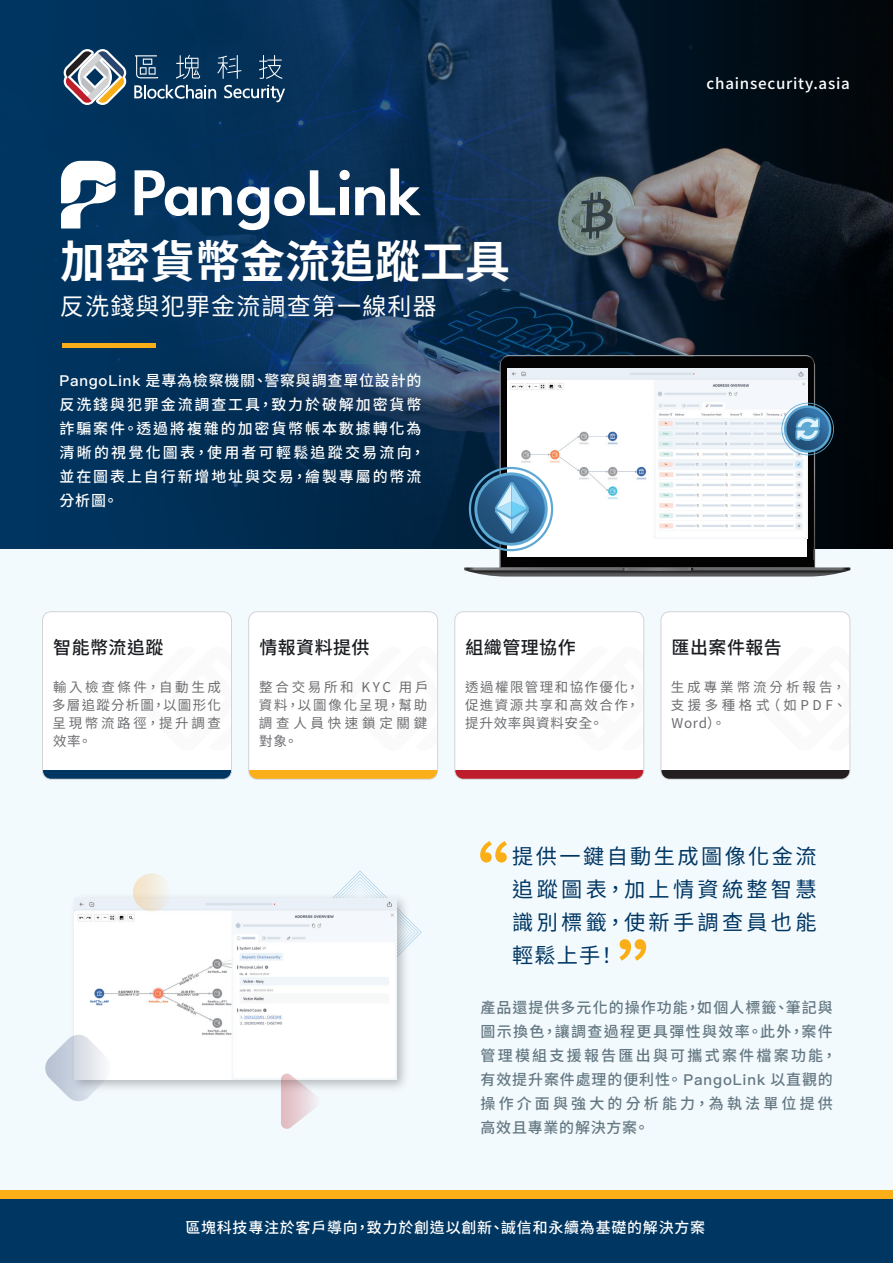
<style>
.page{position:relative;width:893px;height:1263px;background:#fff}
.page>*{position:absolute;margin:0;border:0;box-sizing:border-box;transform-origin:0 0}
.t1{font:700 45px "Source Han Sans TC";color:#fff}
.t2{font:24px "Source Han Sans TC";letter-spacing:.05em;color:#fff}
.t3{font:21px/33px "Source Han Sans TC";letter-spacing:.155em;color:#003662;text-align:justify}
.t4{font:500 18px "Source Han Sans TC";letter-spacing:.025em;color:#1a1c21}
.t5{font:500 15px/24px "Source Han Sans TC";letter-spacing:.09em;color:#647882}
.t6{font:500 15px/24px "Source Han Sans TC";letter-spacing:.125em;color:#fff}
.t7{font:500 15px "Source Han Sans TC";letter-spacing:.05em;color:#fff}
.t8{font:13.5px/18px "Source Han Sans TC";letter-spacing:.18em;color:#6c6d70;text-align:justify}
.s1{font-family:"Ping Fang TC"}
</style>
<div class="page">
<div style="left:0;top:546px;width:893px;height:717px;background:#f3fafe"></div>
<div style="left:0;top:1190px;width:893px;height:73px;background:#003662"></div>
<div style="left:0;top:1190px;width:893px;height:9px;background:#faaf18"></div>
<svg style="left:0;top:0;width:893px;height:549px;background:#0d2c49"></svg>
<svg style="left:499px;top:355px;width:316px;height:11px"></svg>
<div style="left:501px;top:560px;width:313px;height:7px;background:#030303"></div>
<svg style="left:501px;top:356px;width:313px;height:204px;background:#141415"></svg>
<svg style="left:464px;top:567px;width:386px;height:9px;background:#58595a"></svg>
<div style="left:507px;top:368px;width:300px;height:188px;background:#fff"></div>
<img style="left:507px;top:369px;width:300px;height:169px">
<svg style="left:781px;top:403px;width:53px;height:52px;background:#6089a7"></svg>
<div style="left:469px;top:467px;width:84px;height:84px;border:2px solid #5ea8d4;border-radius:50%"></div>
<svg style="left:474px;top:472px;width:74px;height:74px;background:#5688ad"></svg>
<div style="left:44px;top:613px;width:186px;height:165px;background:#fff"></div>
<div style="left:42px;top:611px;width:190px;height:169px;border:1px solid #d2d4d5;border-radius:9px"></div>
<div style="left:250px;top:613px;width:186px;height:165px;background:#fff"></div>
<div style="left:248px;top:611px;width:190px;height:169px;border:1px solid #d2d4d5;border-radius:9px"></div>
<div style="left:456px;top:613px;width:188px;height:165px;background:#fff"></div>
<div style="left:454px;top:611px;width:190px;height:169px;border:1px solid #d2d4d5;border-radius:9px"></div>
<div style="left:661px;top:612px;width:189px;height:167px;background:#fff"></div>
<div style="left:661px;top:611px;width:189px;height:169px;border:1px solid #d2d4d5;border-radius:9px"></div>
<svg style="left:619px;top:939px;width:27px;height:22px"></svg>
<svg style="left:480px;top:841px;width:27px;height:21px"></svg>
<svg style="left:341px;top:871px;width:81px;height:70px"></svg>
<img style="left:74px;top:890px;width:339px;height:199px">
<img style="left:75px;top:898px;width:321px;height:181px">
<svg style="left:45px;top:1035px;width:67px;height:66px"></svg>
<svg style="left:281px;top:1074px;width:39px;height:55px"></svg>
<div style="left:133px;top:873px;width:38px;height:38px;background:linear-gradient(to right,#f1dec0,#eff3f4);border-radius:50%"></div>
<hr style="left:62px;top:343px;width:93px;height:4px;background:#faaf18">
<svg style="left:134px;top:85px;width:82px;height:14px"></svg>
<svg style="left:224px;top:85px;width:61px;height:17px"></svg>
<svg style="left:135px;top:55px;width:23px;height:23px"></svg>
<svg style="left:176px;top:55px;width:24px;height:24px"></svg>
<svg style="left:217px;top:55px;width:24px;height:24px"></svg>
<svg style="left:259px;top:55px;width:24px;height:24px"></svg>
<svg style="left:63px;top:49px;width:63px;height:56px"></svg>
<svg style="left:61px;top:161px;width:55px;height:67px"></svg>
<svg style="left:135px;top:168px;width:286px;height:62px"></svg>
<p class="t7" style="left:707px;top:75px;width:145px">chainsecurity.asia</p>
<h1 class="t1" style="left:60px;top:236px;width:451px">加密貨幣金流追蹤工具</h1>
<h2 class="t2" style="left:60px;top:293px;width:378px">反洗錢與犯罪金流調查第一線利器</h2>
<p class="t6" style="left:60px;top:369px;width:367px"><span class="s1">PangoLink</span> 是專為檢察機關、警察與調查單位設計的反洗錢與犯罪金流調查工具，致力於破解加密貨幣詐騙案件。透過將複雜的加密貨幣帳本數據轉化為清晰的視覺化圖表，使用者可輕鬆追蹤交易流向，並在圖表上自行新增地址與交易，繪製專屬的幣流分析圖。</p>
<h3 class="t4" style="left:53px;top:637px;width:112px">智能幣流追蹤</h3>
<p class="t8" style="left:52px;top:678px;width:170px">輸入檢查條件，自動生成多層追蹤分析圖，以圖形化呈現幣流路徑，提升調查效率。</p>
<h3 class="t4" style="left:259px;top:637px;width:112px">情報資料提供</h3>
<p class="t8" style="left:259px;top:678px;width:171px">整合交易所和 KYC 用戶資料，以圖像化呈現，幫助調查人員快速鎖定關鍵對象。</p>
<h3 class="t4" style="left:465px;top:637px;width:112px">組織管理協作</h3>
<p class="t8" style="left:465px;top:678px;width:176px">透過權限管理和協作優化，促進資源共享和高效合作，提升效率與資料安全。</p>
<h3 class="t4" style="left:672px;top:637px;width:112px">匯出案件報告</h3>
<p class="t8" style="left:671px;top:678px;width:177px">生成專業幣流分析報告，支援多種格式（如PDF、Word）。</p>
<h3 class="t3" style="left:512px;top:840px;width:306px">提供一鍵自動生成圖像化金流追蹤圖表，加上情資統整智慧識別標籤，使新手調查員也能輕鬆上手！</h3>
<p class="t5" style="left:480px;top:996px;width:358px">產品還提供多元化的操作功能，如個人標籤、筆記與圖示換色，讓調查過程更具彈性與效率。此外，案件管理模組支援報告匯出與可攜式案件檔案功能，有效提升案件處理的便利性。 <span class="s1">PangoLink</span> 以直觀的操作介面與強大的分析能力，為執法單位提供高效且專業的解決方案。</p>
<p class="t7" style="left:185px;top:1219px;width:521px">區塊科技專注於客戶導向，致力於創造以創新、誠信和永續為基礎的解決方案</p>
</div>
